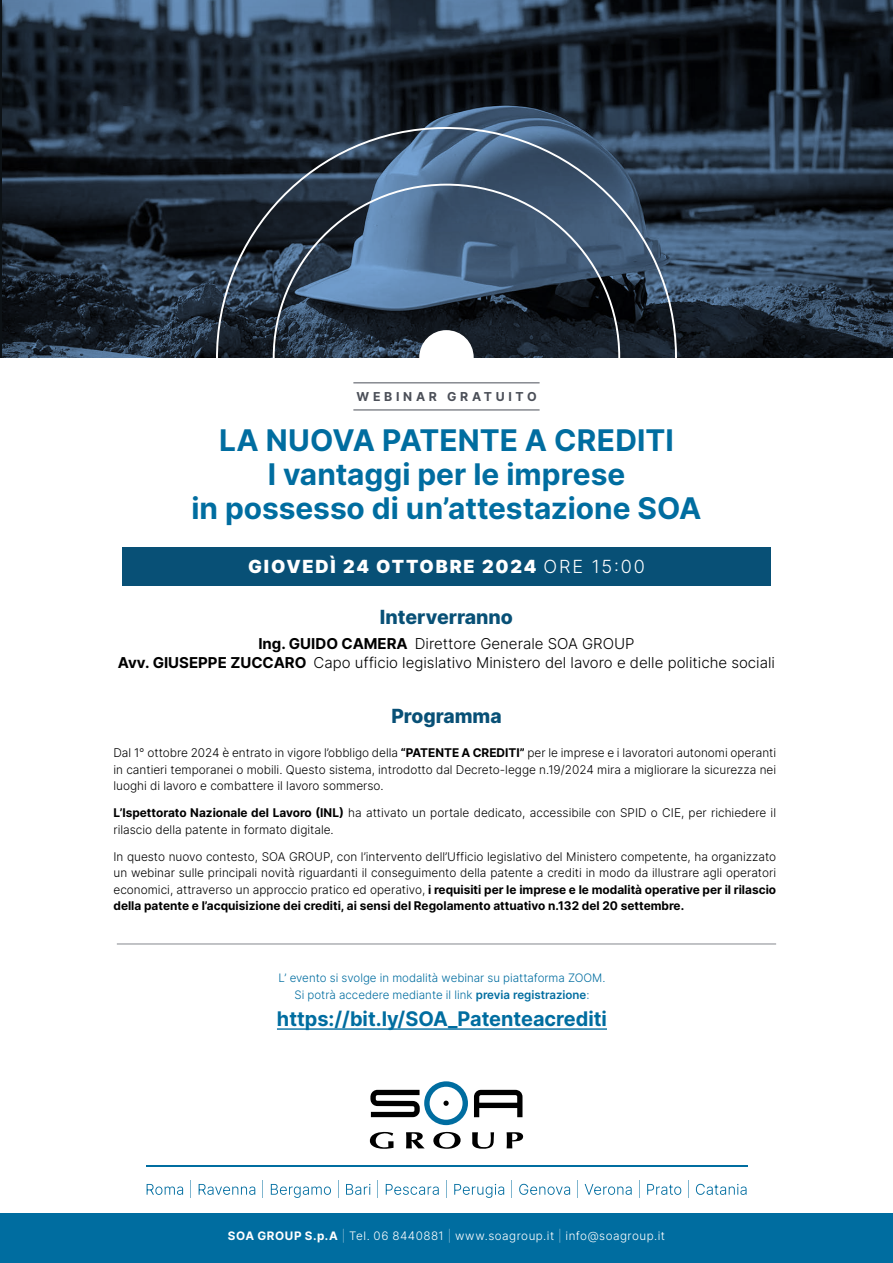
<style>
.page{position:relative;width:893px;height:1263px;background:#fff}
.page>*{position:absolute;margin:0;border:0;box-sizing:border-box;transform-origin:0 0}
.t1{font:700 29.85px/34px "Inter";color:#006da0;text-align:center}
.t2{font:700 20.1px "Inter";color:#006da0}
.t3{font:800 19.5px "Inter";color:#085076}
.t4{font:900 18.15px "Inter";letter-spacing:.1em;color:#fff}
.t5{font:300 15px/19.5px "Inter";color:#000;text-align:center}
.t6{font:700 12.3px "Inter";letter-spacing:.3em;color:#4b4f58}
.t7{font:300 12px/16.5px "Inter";color:#000;text-align:justify}
.t8{font:300 11.7px/16.5px "Inter";color:#006da0;text-align:center}
.t9{font:300 11.7px "Inter";letter-spacing:.04em;color:#fff}
.s1{font-weight:300}
.s2{font-weight:700}
.s3{font-weight:600}
.s4{color:rgb(255 255 255/.5)}
</style>
<div class="page">
<svg style="left:0;top:0;width:893px;height:357px;background:#222f3e"></svg>
<svg style="left:215px;top:125px;width:462px;height:232px;background:#37495e"></svg>
<svg style="left:419px;top:330px;width:55px;height:27px"></svg>
<svg style="left:474px;top:1090px;width:48px;height:27px"></svg>
<svg style="left:433px;top:1131px;width:28px;height:18px"></svg>
<svg style="left:406px;top:1132px;width:18px;height:16px"></svg>
<svg style="left:369px;top:1132px;width:24px;height:17px"></svg>
<svg style="left:472px;top:1132px;width:22px;height:17px"></svg>
<svg style="left:507px;top:1132px;width:17px;height:16px"></svg>
<svg style="left:370px;top:1081px;width:98px;height:44px"></svg>
<div style="left:122px;top:547px;width:649px;height:39px;background:#085076"></div>
<hr style="left:353px;top:409px;width:187px;height:1px;background:#4b4f58">
<hr style="left:353px;top:382px;width:187px;height:1px;background:#4b4f58">
<div style="left:0;top:1213px;width:893px;height:50px;background:#006da0"></div>
<hr style="left:277px;top:1028px;width:330px;height:2px;background:#006da0">
<hr style="left:117px;top:943px;width:659px;height:2px;background:#4b4f58">
<svg style="left:147px;top:1184px;width:36px;height:11px"></svg>
<svg style="left:190px;top:1180px;width:1px;height:18px"></svg>
<svg style="left:199px;top:1184px;width:56px;height:11px"></svg>
<svg style="left:271px;top:1184px;width:60px;height:14px"></svg>
<svg style="left:338px;top:1180px;width:1px;height:18px"></svg>
<svg style="left:346px;top:1184px;width:24px;height:11px"></svg>
<svg style="left:377px;top:1180px;width:1px;height:18px"></svg>
<svg style="left:386px;top:1184px;width:53px;height:11px"></svg>
<svg style="left:446px;top:1180px;width:1px;height:18px"></svg>
<svg style="left:454px;top:1184px;width:50px;height:14px"></svg>
<svg style="left:511px;top:1180px;width:1px;height:18px"></svg>
<svg style="left:519px;top:1184px;width:51px;height:11px"></svg>
<svg style="left:577px;top:1180px;width:1px;height:18px"></svg>
<svg style="left:585px;top:1184px;width:47px;height:11px"></svg>
<svg style="left:639px;top:1180px;width:1px;height:18px"></svg>
<svg style="left:647px;top:1184px;width:34px;height:11px"></svg>
<svg style="left:688px;top:1180px;width:1px;height:18px"></svg>
<svg style="left:696px;top:1184px;width:50px;height:11px"></svg>
<hr style="left:146px;top:1165px;width:601px;height:2px;background:#006da0">
<p class="t6" style="left:357px;top:387px;width:182px">WEBINAR GRATUITO</p>
<h1 class="t1" style="left:191px;top:422px;width:512px">LA NUOVA PATENTE A CREDITI<br>I vantaggi per le imprese<br>in possesso di un’attestazione SOA</h1>
<h3 class="t4" style="left:248px;top:553px;width:398px">GIOVEDÌ 24 OTTOBRE 2024 <span class="s1">ORE 15:00</span></h3>
<h3 class="t3" style="left:380px;top:603px;width:135px">Interverranno</h3>
<p class="t5" style="left:118px;top:633px;width:658px"><span class="s2">Ing. GUIDO CAMERA</span> Direttore Generale SOA GROUP<br><span class="s2">Avv. GIUSEPPE ZUCCARO</span> Capo ufficio legislativo Ministero del lavoro e delle politiche sociali</p>
<h3 class="t3" style="left:391px;top:702px;width:112px">Programma</h3>
<p class="t7" style="left:113px;top:744px;width:664px">Dal 1° ottobre 2024 è entrato in vigore l’obbligo della <span class="s2">“PATENTE A CREDITI”</span> per le imprese e i lavoratori autonomi operanti in cantieri temporanei o mobili. Questo sistema, introdotto dal Decreto-legge n.19/2024 mira a migliorare la sicurezza nei luoghi di lavoro e combattere il lavoro sommerso.</p>
<p class="t7" style="left:113px;top:804px;width:664px"><span class="s2">L’Ispettorato Nazionale del Lavoro (INL)</span> ha attivato un portale dedicato, accessibile con SPID o CIE, per richiedere il rilascio della patente in formato digitale.</p>
<p class="t7" style="left:113px;top:848px;width:664px">In questo nuovo contesto, SOA GROUP, con l’intervento dell’Ufficio legislativo del Ministero competente, ha organizzato un webinar sulle principali novità riguardanti il conseguimento della patente a crediti in modo da illustrare agli operatori economici, attraverso un approccio pratico ed operativo, <span class="s2">i requisiti per le imprese e le modalità operative per il rilascio della patente e l’acquisizione dei crediti, ai sensi del Regolamento attuativo n.132 del 20 settembre.</span></p>
<p class="t8" style="left:278px;top:969px;width:328px">L’ evento si svolge in modalità webinar su piattaforma ZOOM.<br>Si potrà accedere mediante il link <span class="s3">previa registrazione</span>:</p>
<h2 class="t2" style="left:277px;top:1004px;width:332px">https://bit.ly/SOA_Patenteacrediti</h2>
<p class="t9" style="left:228px;top:1227px;width:439px"><span class="s2">SOA GROUP S.p.A</span> <span class="s4">|</span> Tel. 06 8440881 <span class="s4">|</span> www.soagroup.it <span class="s4">|</span> info@soagroup.it</p>
</div>
